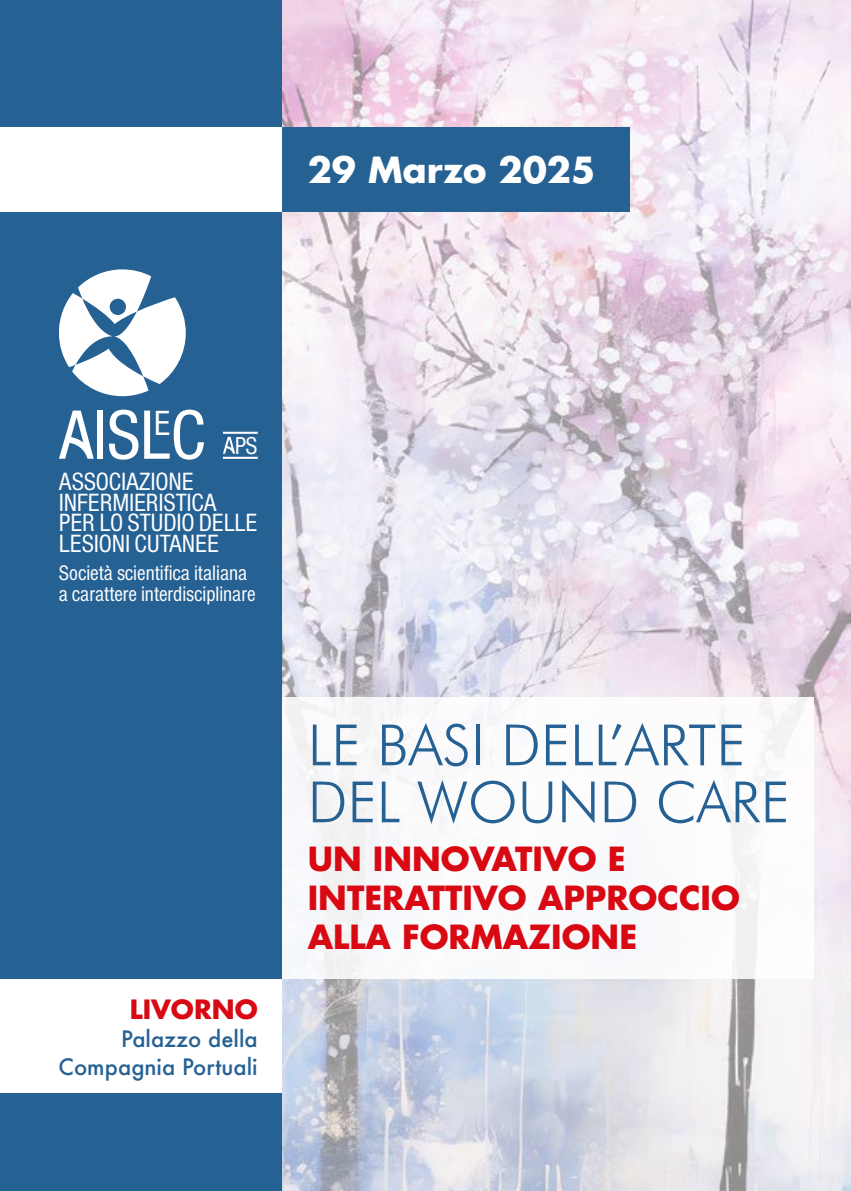
<style>
.page{position:relative;width:851px;height:1191px;background:#fff}
.page>*{position:absolute;margin:0;border:0;box-sizing:border-box;transform-origin:0 0}
.t1{font:300 57px/57px "Futura BT";color:#266194}
.t2{font:condensed 36.2px "Nimbus Sans T";color:#fff}
.t3{font:700 35.2px "Futura";color:#fff}
.t4{font:700 32.6px/39px "Futura";color:#d80912}
.t5{font:700 26px "Futura";color:#d80912}
.t6{font:condensed 25.8px/20.6px "Nimbus Sans T";letter-spacing:-.01em;color:#fff}
.t7{font:condensed 25.4px "Nimbus Sans T";color:#fff}
.t8{font:500 22px/28px "Futura";color:#266194;text-align:right}
.t9{font:condensed 21.8px/20.6px "Nimbus Sans T";color:#fff}
</style>
<div class="page">
<img style="left:281px;top:0;width:569px;height:1191px">
<div style="left:0;top:128px;width:629px;height:84px;background:#266194"></div>
<div style="left:263px;top:697px;width:551px;height:282px;background:#fff"></div>
<div style="left:0;top:0;width:281px;height:1191px;background:#266194"></div>
<div style="left:0;top:979px;width:281px;height:114px;background:#fff"></div>
<div style="left:0;top:128px;width:281px;height:84px;background:#fff"></div>
<div style="left:97px;top:410px;width:6px;height:49px;background:#fff"></div>
<svg style="left:109px;top:409px;width:29px;height:51px"></svg>
<svg style="left:144px;top:409px;width:60px;height:51px"></svg>
<svg style="left:59px;top:410px;width:35px;height:49px"></svg>
<svg style="left:223px;top:437px;width:12px;height:17px"></svg>
<hr style="left:223px;top:457px;width:35px;height:2px;background:#fff">
<hr style="left:223px;top:432px;width:35px;height:2px;background:#fff">
<svg style="left:59px;top:269px;width:127px;height:127px"></svg>
<h3 class="t3" style="left:308px;top:146px;width:289px">29 Marzo 2025</h3>
<h2 class="t2" style="left:154px;top:402px;width:18px">E</h2>
<p class="t6" style="left:59px;top:470px;width:200px">ASSOCIAZIONE<br>INFERMIERISTICA<br>PER LO STUDIO DELLE<br>LESIONI CUTANEE</p>
<p class="t9" style="left:59px;top:562px;width:198px">Società scientifica italiana a carattere interdisciplinare</p>
<p class="t7" style="left:235px;top:430px;width:24px">PS</p>
<p class="t5" style="left:130px;top:991px;width:129px">LIVORNO</p>
<p class="t8" style="left:59px;top:1024px;width:201px">Palazzo della<br>Compagnia Portuali</p>
<h1 class="t1" style="left:308px;top:716px;width:483px">LE BASI DELL’ARTE<br>DEL WOUND CARE</h1>
<p class="t4" style="left:308px;top:839px;width:433px">UN INNOVATIVO E<br>INTERATTIVO APPROCCIO<br>ALLA FORMAZIONE</p>
</div>
